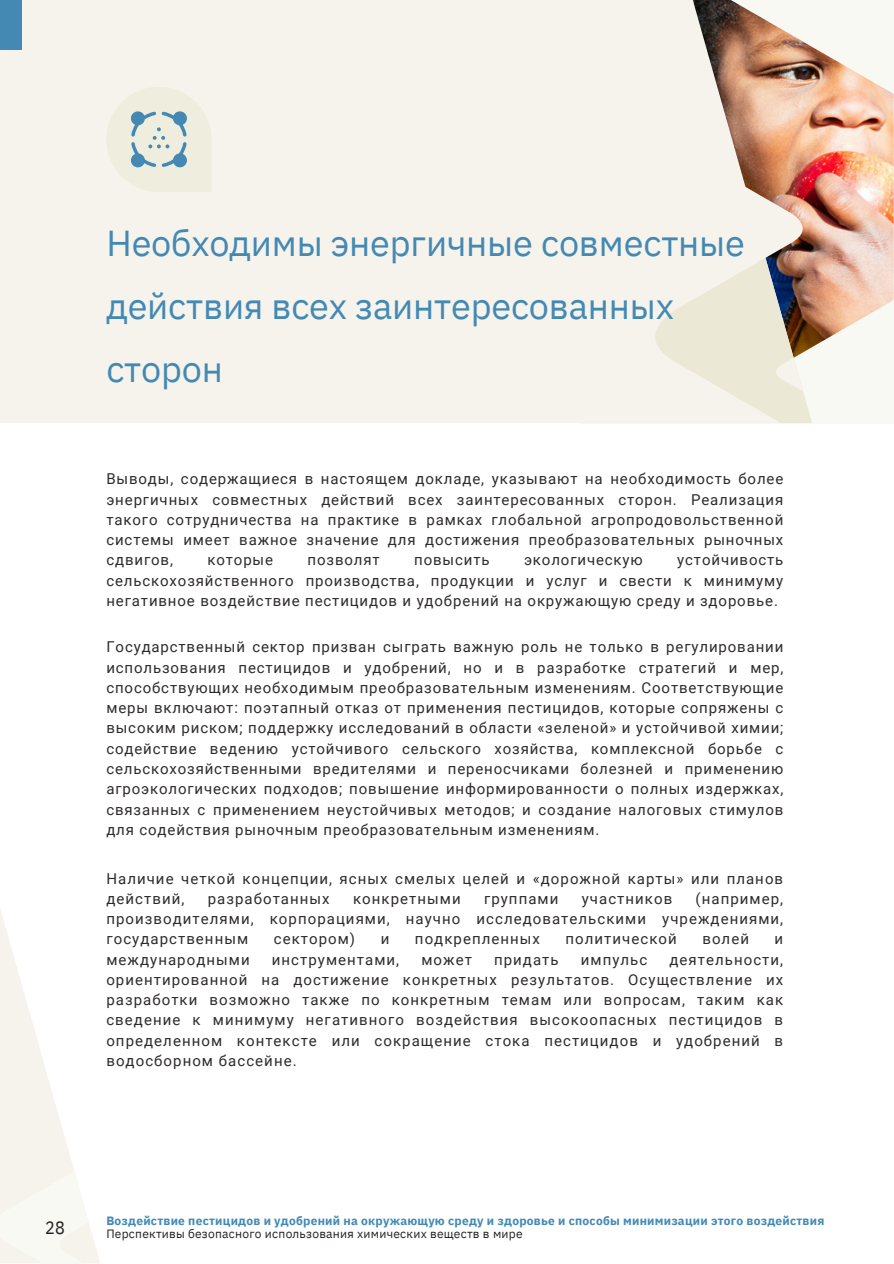
<style>
.page{position:relative;width:894px;height:1264px;background:#fff}
.page>*{position:absolute;margin:0;border:0;box-sizing:border-box;transform-origin:0 0}
.t1{font:36px/63px "IBM Plex Sans";letter-spacing:-.005em;color:#4389b3}
.t2{font:18px "IBM Plex Sans Cond";color:#231f20}
.t3{font:15px/20.2px "Roboto";letter-spacing:.07em;color:#231f20;text-align:justify}
.t4{font:700 12px/13.5px "IBM Plex Sans";letter-spacing:.02em;color:#4389b3}
.s1{font-weight:400;color:#231f20}
</style>
<div class="page">
<svg style="left:0;top:909px;width:100px;height:354px"></svg>
<div style="left:580px;top:0;width:313px;height:423px;background:#f9f9f4"></div>
<img style="left:811px;top:46px;width:82px;height:302px">
<div style="left:0;top:0;width:811px;height:423px;background:#f5f3eb"></div>
<svg style="left:654px;top:258px;width:157px;height:165px"></svg>
<div style="left:0;top:0;width:21px;height:50px;background:#4389b3"></div>
<svg style="left:106px;top:87px;width:105px;height:105px;background:#e0e4dc"></svg>
<h1 class="t1" style="left:106px;top:211px;width:639px">Необходимы энергичные совместные действия всех заинтересованных сторон</h1>
<p class="t3" style="left:106px;top:469px;width:678px">Выводы, содержащиеся в настоящем докладе, указывают на необходимость более энергичных совместных действий всех заинтересованных сторон. Реализация такого сотрудничества на практике в рамках глобальной агропродовольственной системы имеет важное значение для достижения преобразовательных рыночных сдвигов,</p>
<p class="t3" style="left:106px;top:550px;width:678px;text-indent:570px">устойчивость сельскохозяйственного производства, продукции и услуг и свести к минимуму негативное воздействие пестицидов и удобрений на окружающую среду и здоровье.</p>
<p class="t3" style="left:106px;top:637px;width:678px">Государственный сектор призван сыграть важную роль не только в регулировании использования пестицидов и удобрений, но и в разработке стратегий и мер, способствующих необходимым преобразовательным изменениям. Соответствующие меры включают: поэтапный отказ от применения пестицидов, которые сопряжены с высоким риском; поддержку исследований в области «зеленой» и устойчивой химии; содействие ведению устойчивого сельского хозяйства, комплексной борьбе с сельскохозяйственными вредителями и переносчиками болезней и применению агроэкологических подходов; повышение информированности о полных издержках, связанных с применением неустойчивых методов; и создание налоговых стимулов для содействия рыночным преобразовательным изменениям.</p>
<p class="t3" style="left:106px;top:868px;width:678px">Наличие четкой концепции, ясных смелых целей и «дорожной карты» или планов действий,</p>
<p class="t3" style="left:207px;top:550px;width:67px">которые</p>
<p class="t3" style="left:307px;top:550px;width:74px">позволят</p>
<p class="t3" style="left:414px;top:550px;width:77px">повысить</p>
<p class="t3" style="left:524px;top:550px;width:120px">экологическую</p>
<p class="t3" style="left:106px;top:888px;width:678px;text-indent:589px">(например, производителями, корпорациями, научно исследовательскими учреждениями, государственным</p>
<p class="t3" style="left:208px;top:888px;width:123px">разработанных</p>
<p class="t3" style="left:353px;top:888px;width:109px">конкретными</p>
<p class="t3" style="left:484px;top:888px;width:76px">группами</p>
<p class="t3" style="left:581px;top:888px;width:92px">участников</p>
<p class="t3" style="left:274px;top:929px;width:83px">сектором)</p>
<p class="t3" style="left:380px;top:929px;width:10px">и</p>
<p class="t3" style="left:415px;top:929px;width:126px">подкрепленных</p>
<p class="t3" style="left:565px;top:929px;width:113px">политической</p>
<p class="t3" style="left:702px;top:929px;width:48px">волей</p>
<p class="t3" style="left:774px;top:929px;width:10px">и</p>
<p class="t3" style="left:106px;top:949px;width:678px;text-indent:563px">деятельности, ориентированной на достижение конкретных результатов. Осуществление их разработки возможно также по конкретным темам или вопросам, таким как сведение к минимуму негативного воздействия высокоопасных пестицидов в определенном контексте или сокращение стока пестицидов и удобрений в водосборном бассейне.</p>
<p class="t3" style="left:106px;top:949px;width:145px">международными</p>
<p class="t3" style="left:272px;top:949px;width:129px">инструментами,</p>
<p class="t3" style="left:421px;top:949px;width:52px">может</p>
<p class="t3" style="left:494px;top:949px;width:66px">придать</p>
<p class="t3" style="left:580px;top:949px;width:68px">импульс</p>
<h2 class="t2" style="left:45px;top:1215px;width:21px">28</h2>
<h2 class="t4" style="left:106px;top:1213px;width:719px">Воздействие пестицидов и удобрений на окружающую среду и здоровье и способы минимизации этого воздействия<br><span class="s1">Перспективы безопасного использования химических веществ в мире</span></h2>
</div>
